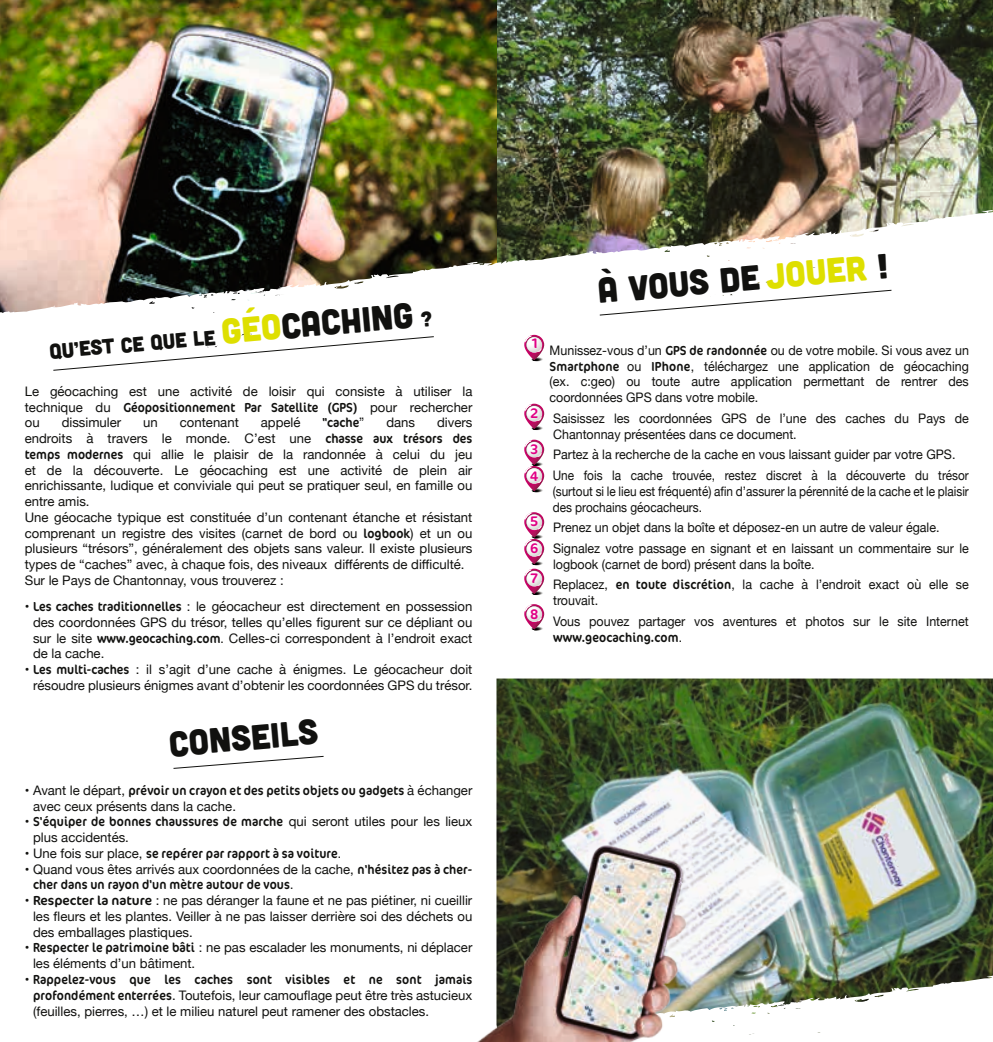
<style>
.page{position:relative;width:993px;height:1042px;background:#fff}
.page>*{position:absolute;margin:0;border:0;box-sizing:border-box;transform-origin:0 0}
.t1{font:35px "Cubano";color:#11110f}
.t2{font:21px "Cubano";color:#11110f}
.t3{font:14px/26.9px "Cocon Pro";color:#e10085}
.t4{font:13.12px/15.8px "Helvetica Neue";color:#11110f}
.t5{font:13.12px/15.8px "Helvetica Neue";color:#11110f;scale:.95 1}
.t6{font:13.12px "Cocon Pro";letter-spacing:.01em;color:#11110f;scale:.9 1}
.t7{font:13.12px/15.8px "Helvetica Neue";color:#11110f;scale:.9 1}
.s1{font-size:35px;color:#dedf00}
.s2{font-size:35px}
.s3{font-family:"Helvetica Neue"}
.s4{font-family:"Cocon Pro"}
.s5{color:#dedf00}
</style>
<div class="page">
<img style="left:496px;top:0;width:496px;height:210px">
<img style="left:496px;top:678px;width:496px;height:297px">
<img style="left:0;top:0;width:496px;height:261px">
<svg style="left:0;top:261px;width:443px;height:75px"></svg>
<img style="left:443px;top:210px;width:549px;height:136px">
<img style="left:730px;top:975px;width:262px;height:60px">
<img style="left:477px;top:825px;width:253px;height:217px">
<svg style="left:524px;top:335px;width:20px;height:26px"></svg>
<svg style="left:524px;top:404px;width:20px;height:26px"></svg>
<svg style="left:524px;top:440px;width:20px;height:52px"></svg>
<svg style="left:524px;top:512px;width:20px;height:83px"></svg>
<svg style="left:524px;top:604px;width:20px;height:26px"></svg>
<svg style="left:53px;top:336px;width:381px;height:35px"></svg>
<svg style="left:598px;top:289px;width:294px;height:27px"></svg>
<svg style="left:173px;top:755px;width:151px;height:14px"></svg>
<h2 class="t2" style="left:48px;top:338px;width:386px;rotate:-5deg">Qu’est ce que le <span class="s1">Géo</span><span class="s2">caching</span> ?</h2>
<p class="t4" style="left:25px;top:384px;width:449px">Le géocaching est une activité de loisir qui consiste à utiliser la</p>
<p class="t6" style="left:25px;top:398px;width:498px"><span class="s3">technique du</span> Géopositionnement Par Satellite (GPS) <span class="s3">pour rechercher</span></p>
<p class="t4" style="left:25px;top:415px;width:16px">ou</p>
<p class="t4" style="left:62px;top:415px;width:61px">dissimuler</p>
<p class="t4" style="left:143px;top:415px;width:16px">un</p>
<p class="t4" style="left:180px;top:415px;width:60px">contenant</p>
<p class="t4" style="left:261px;top:415px;width:41px">appelé</p>
<p class="t6" style="left:322px;top:414px;width:48px">"cache<span class="s3">”</span></p>
<p class="t4" style="left:386px;top:415px;width:30px">dans</p>
<p class="t4" style="left:25px;top:415px;width:449px;text-indent:412px">divers endroits à travers le monde. C’est une <span class="s4">chasse aux trésors des temps modernes</span> qui allie le plaisir de la randonnée à celui du jeu et de la découverte. Le géocaching est une activité de plein air enrichissante, ludique et conviviale qui peut se pratiquer seul, en famille ou entre amis.<br>Une géocache typique est constituée d’un contenant étanche et résistant comprenant un registre des visites (carnet de bord ou <span class="s4">logbook</span>) et un ou plusieurs “trésors”, généralement des objets sans valeur. Il existe plusieurs types de “caches” avec, à chaque fois, des niveaux différents de difficulté.<br>Sur le Pays de Chantonnay, vous trouverez :</p>
<p class="t4" style="left:33px;top:599px;width:440px;text-align:justify;text-indent:-8px">• <span class="s4">Les caches traditionnelles</span> : le géocacheur est directement en possession des coordonnées GPS du trésor, telles qu’elles figurent sur ce dépliant ou sur le site <span class="s4">www.geocaching.com</span>. Celles-ci correspondent à l’endroit exact de la cache.</p>
<p class="t4" style="left:25px;top:662px;width:449px;text-align:right">• <span class="s4">Les multi-caches</span> : il s’agit d’une cache à énigmes. Le géocacheur doit résoudre plusieurs énigmes avant d’obtenir les coordonnées GPS du trésor.</p>
<h1 class="t1" style="left:167px;top:722px;width:151px;rotate:-5deg">conseils</h1>
<p class="t6" style="left:25px;top:781px;width:498px"><span class="s3">• Avant le départ,</span> prévoir un crayon et des petits objets ou gadgets <span class="s3">à échanger</span></p>
<p class="t4" style="left:33px;top:799px;width:204px">avec ceux présents dans la cache.</p>
<p class="t6" style="left:25px;top:813px;width:498px"><span class="s3">•</span> S'équiper de bonnes chaussures de marche <span class="s3">qui seront utiles pour les lieux</span></p>
<p class="t4" style="left:33px;top:830px;width:97px">plus accidentés.</p>
<p class="t6" style="left:25px;top:844px;width:353px"><span class="s3">• Une fois sur place,</span> se repérer par rapport à sa voiture<span class="s3">.</span></p>
<p class="t4" style="left:25px;top:862px;width:449px">• Quand vous êtes arrivés aux coordonnées de la cache, <span class="s4">n'hésitez pas à cher-</span></p>
<p class="t6" style="left:33px;top:876px;width:291px">cher dans un rayon d'un mètre autour de vous<span class="s3">.</span></p>
<p class="t4" style="left:33px;top:893px;width:440px;text-align:justify;text-indent:-8px">• <span class="s4">Respecter la nature</span> : ne pas déranger la faune et ne pas piétiner, ni cueillir les fleurs et les plantes. Veiller à ne pas laisser derrière soi des déchets ou des emballages plastiques.</p>
<p class="t4" style="left:33px;top:940px;width:440px;text-indent:-8px">• <span class="s4">Respecter le patrimoine bâti</span> : ne pas escalader les monuments, ni déplacer les éléments d’un bâtiment.</p>
<p class="t6" style="left:25px;top:970px;width:498px"><span class="s3">•</span> Rappelez-vous que les caches sont visibles et ne sont jamais</p>
<p class="t4" style="left:33px;top:988px;width:440px"><span class="s4">profondément enterrées</span>. Toutefois, leur camouflage peut être très astucieux (feuilles, pierres, …) et le milieu naturel peut ramener des obstacles.</p>
<h1 class="t1" style="left:595px;top:269px;width:293px;rotate:-5deg">À VOUS DE <span class="s5">JOUER</span> !</h1>
<p class="t3" style="left:530px;top:330px;width:10px">1</p>
<p class="t3" style="left:530px;top:399px;width:10px">2</p>
<p class="t3" style="left:530px;top:435px;width:10px">3<br>4</p>
<p class="t3" style="left:530px;top:508px;width:10px">5<br>6</p>
<p class="t3" style="left:530px;top:565px;width:10px">7</p>
<p class="t3" style="left:530px;top:601px;width:10px">8</p>
<p class="t5" style="left:549px;top:343px;width:443px;text-align:justify">Munissez-vous d’un <span class="s4">GPS de randonnée</span> ou de votre mobile. Si vous avez un <span class="s4">Smartphone</span> ou <span class="s4">IPhone</span>, téléchargez une application de géocaching (ex. c:geo) ou toute autre application permettant de rentrer des coordonnées GPS dans votre mobile.</p>
<p class="t5" style="left:553px;top:411px;width:439px">Saisissez les coordonnées GPS de l’une des caches du Pays de<br>Chantonnay présentées dans ce document.</p>
<p class="t5" style="left:552px;top:445px;width:439px;line-height:20.7px">Partez à la recherche de la cache en vous laissant guider par votre GPS.<br>Une fois la cache trouvée, restez discret à la découverte du trésor</p>
<p class="t7" style="left:552px;top:484px;width:464px">(surtout si le lieu est fréquenté) afin d’assurer la pérennité de la cache et le plaisir des prochains géocacheurs.</p>
<p class="t5" style="left:553px;top:518px;width:439px;line-height:20.7px">Prenez un objet dans la boîte et déposez-en un autre de valeur égale.<br>Signalez votre passage en signant et en laissant un commentaire sur le</p>
<p class="t5" style="left:553px;top:554px;width:439px;line-height:20.7px">logbook (carnet de bord) présent dans la boîte.<br>Replacez, <span class="s4">en toute discrétion</span>, la cache à l’endroit exact où elle se</p>
<p class="t5" style="left:553px;top:591px;width:439px;line-height:20.7px">trouvait.<br>Vous pouvez partager vos aventures et photos sur le site Internet</p>
<p class="t6" style="left:553px;top:628px;width:145px">www.geocaching.com<span class="s3">.</span></p>
</div>
